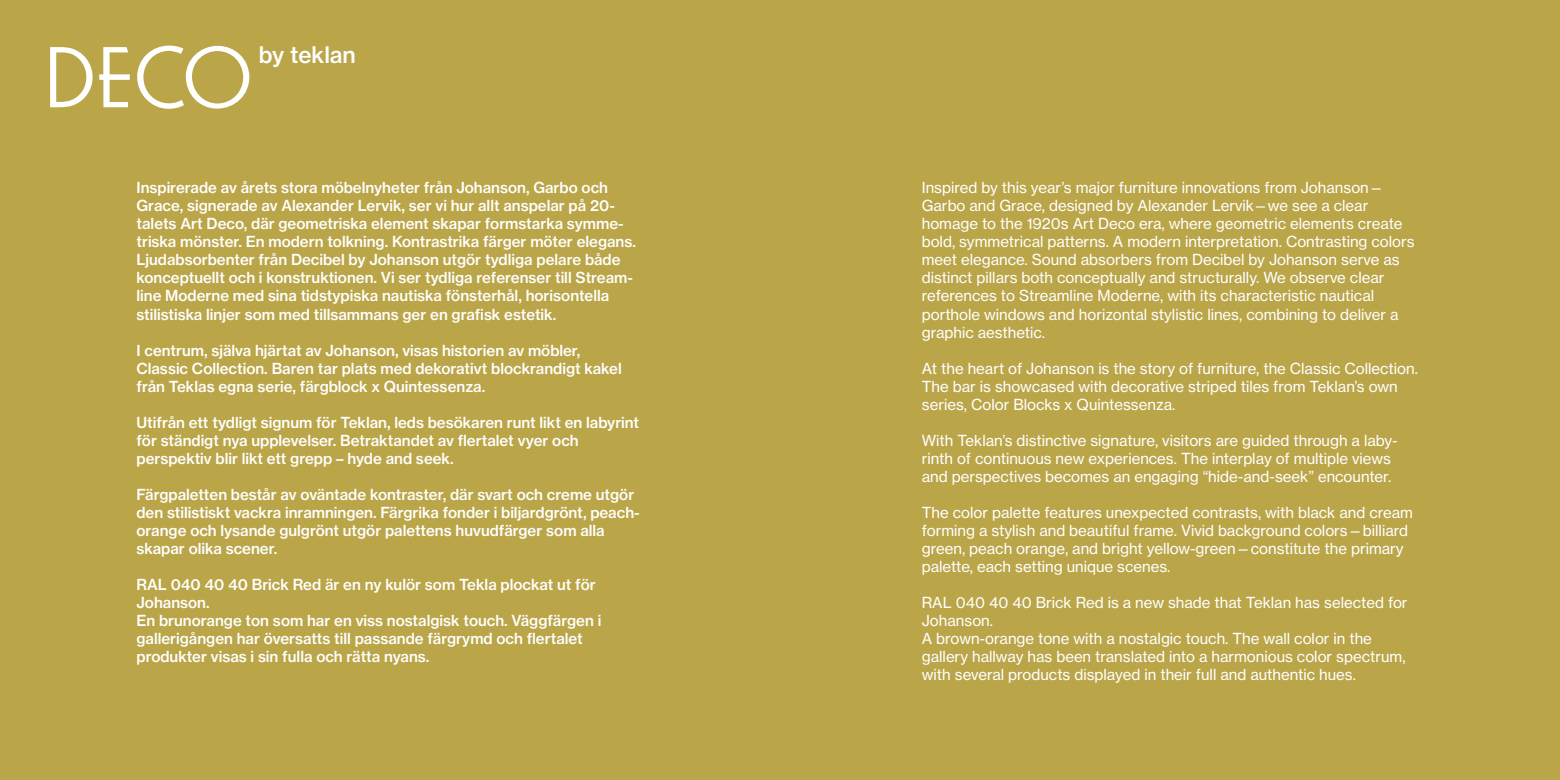
<style>
.page{position:relative;width:1560px;height:780px;background:#fff}
.page>*{position:absolute;margin:0;border:0;box-sizing:border-box;transform-origin:0 0}
.t1{font:300 90.12px "Casablanca URW";color:#fff}
.t2{font:22.5px "N Haas Grotesk TX Std 65 Md";color:#fff}
.t3{font:15px/18px "N Haas Grotesk TX Std 55 Rg";color:#fff}
.t4{font:15px/18px "N Haas Grotesk TX Std 65 Md";color:#fff}
</style>
<div class="page">
<div style="left:0;top:0;width:1559px;height:780px;background:#baa548"></div>
<h1 class="t1" style="left:44px;top:27px;width:211px">DECO</h1>
<h2 class="t2" style="left:259px;top:40px;width:99px">by teklan</h2>
<p class="t4" style="left:136px;top:179px;width:501px">Inspirerade av årets stora möbelnyheter från Johanson, Garbo och Grace, signerade av Alexander Lervik, ser vi hur allt anspelar på 20- talets Art Deco, där geometriska element skapar formstarka symme&shy;triska mönster. En modern tolkning. Kontrastrika färger möter elegans.<br>Ljudabsorbenter från Decibel by Johanson utgör tydliga pelare både konceptuellt och i konstruktionen. Vi ser tydliga referenser till Stream&shy;line Moderne med sina tidstypiska nautiska fönsterhål, horisontella stilistiska linjer som med tillsammans ger en grafisk estetik.</p>
<p class="t4" style="left:136px;top:341px;width:487px">I centrum, själva hjärtat av Johanson, visas historien av möbler,<br>Classic Collection. Baren tar plats med dekorativt blockrandigt kakel från Teklas egna serie, färgblock x Quintessenza.</p>
<p class="t4" style="left:136px;top:413px;width:504px">Utifrån ett tydligt signum för Teklan, leds besökaren runt likt en labyrint för ständigt nya upplevelser. Betraktandet av flertalet vyer och perspektiv blir likt ett grepp – hyde and seek.</p>
<p class="t4" style="left:136px;top:485px;width:504px">Färgpaletten består av oväntade kontraster, där svart och creme utgör den stilistiskt vackra inramningen. Färgrika fonder i biljardgrönt, peach&shy;orange och lysande gulgrönt utgör palettens huvudfärger som alla skapar olika scener.</p>
<p class="t4" style="left:136px;top:575px;width:466px">RAL 040 40 40 Brick Red är en ny kulör som Tekla plockat ut för Johanson.<br>En brunorange ton som har en viss nostalgisk touch. Väggfärgen i gallerigången har översatts till passande färgrymd och flertalet produkter visas i sin fulla och rätta nyans.</p>
<p class="t3" style="left:921px;top:179px;width:494px">Inspired by this year’s major furniture innovations from Johanson— Garbo and Grace, designed by Alexander Lervik—we see a clear homage to the 1920s Art Deco era, where geometric elements create bold, symmetrical patterns. A modern interpretation. Contrasting colors meet elegance. Sound absorbers from Decibel by Johanson serve as distinct pillars both conceptually and structurally. We observe clear references to Streamline Moderne, with its characteristic nautical porthole windows and horizontal stylistic lines, combining to deliver a graphic aesthetic.</p>
<p class="t3" style="left:921px;top:359px;width:497px">At the heart of Johanson is the story of furniture, the Classic Collection.<br>The bar is showcased with decorative striped tiles from Teklan’s own series, Color Blocks x Quintessenza.</p>
<p class="t3" style="left:921px;top:431px;width:477px">With Teklan’s distinctive signature, visitors are guided through a laby&shy;rinth of continuous new experiences. The interplay of multiple views and perspectives becomes an engaging “hide-and-seek” encounter.</p>
<p class="t3" style="left:921px;top:503px;width:492px">The color palette features unexpected contrasts, with black and cream forming a stylish and beautiful frame. Vivid background colors—billiard green, peach orange, and bright yellow-green—constitute the primary palette, each setting unique scenes.</p>
<p class="t3" style="left:921px;top:593px;width:487px">RAL 040 40 40 Brick Red is a new shade that Teklan has selected for Johanson.<br>A brown-orange tone with a nostalgic touch. The wall color in the gallery hallway has been translated into a harmonious color spectrum, with several products displayed in their full and authentic hues.</p>
</div>
